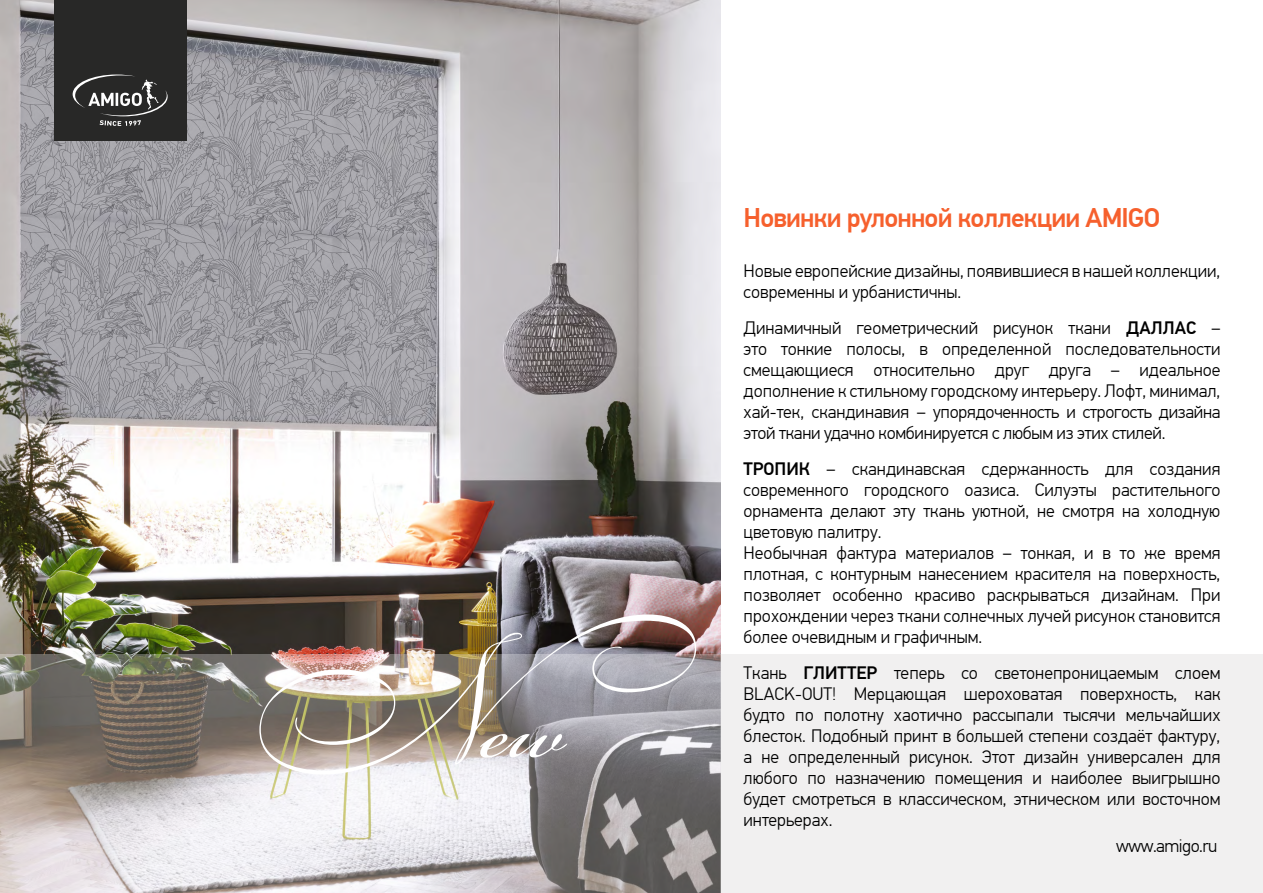
<style>
.page{position:relative;width:1263px;height:893px;background:#fff}
.page>*{position:absolute;margin:0;border:0;box-sizing:border-box;transform-origin:0 0}
.t1{font:500 27px "PF Din Text Pro";letter-spacing:-.03em;color:#f6602d}
.t2{font:300 18px/21px "PF Din Text Pro";color:#000}
.t3{font:300 18px "PF Din Text Pro";letter-spacing:-.03em;color:#000}
.s1{font-weight:500}
</style>
<div class="page">
<img style="left:0;top:0;width:720px;height:654px">
<div style="left:720px;top:654px;width:543px;height:239px;background:#f1f0f0"></div>
<div style="left:54px;top:0;width:132px;height:140px;background:#282827"></div>
<svg style="left:73px;top:75px;width:95px;height:51px"></svg>
<svg style="left:0;top:654px;width:720px;height:239px"></svg>
<img style="left:259px;top:614px;width:437px;height:161px">
<h1 class="t1" style="left:743px;top:202px;width:418px">Новинки рулонной коллекции AMIGO</h1>
<p class="t2" style="left:743px;top:260px;width:478px">Новые европейские дизайны, появившиеся в нашей коллекции, современны и урбанистичны.</p>
<p class="t2" style="left:743px;top:317px;width:478px;text-align:justify">Динамичный геометрический рисунок ткани <span class="s1">ДАЛЛАС</span> – это тонкие полосы, в определенной последовательности смещающиеся относительно друг друга – идеальное дополнение к стильному городскому интерьеру. Лофт, минимал, хай-тек, скандинавия – упорядоченность и строгость дизайна этой ткани удачно комбинируется с любым из этих стилей.</p>
<p class="t2" style="left:743px;top:458px;width:478px"><span class="s1">ТРОПИК</span> – скандинавская сдержанность для создания современного городского оазиса. Силуэты растительного орнамента делают эту ткань уютной, не смотря на холодную цветовую палитру.<br>Необычная фактура материалов – тонкая, и в то же время плотная, с контурным нанесением красителя на поверхность, позволяет особенно красиво раскрываться дизайнам. При прохождении через ткани солнечных лучей рисунок становится более очевидным и графичным.</p>
<p class="t2" style="left:743px;top:662px;width:478px;text-align:justify">Ткань <span class="s1">ГЛИТТЕР</span> теперь со светонепроницаемым слоем BLACK-OUT! Мерцающая шероховатая поверхность, как будто по полотну хаотично рассыпали тысячи мельчайших блесток. Подобный принт в большей степени создаёт фактуру, а не определенный рисунок. Этот дизайн универсален для любого по назначению помещения и наиболее выигрышно будет смотреться в классическом, этническом или восточном интерьерах.</p>
<p class="t3" style="left:1116px;top:835px;width:103px">www.amigo.ru</p>
</div>
